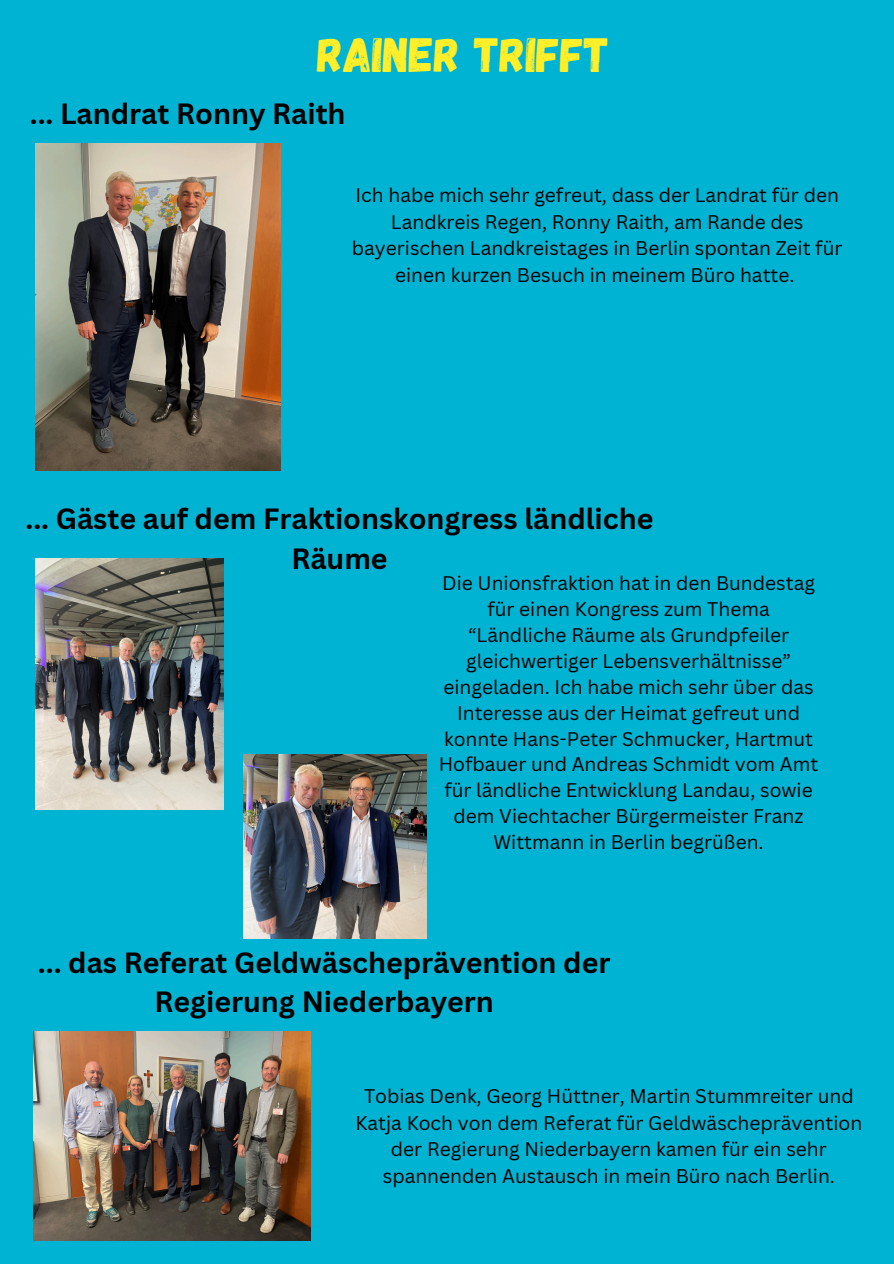
<style>
.page{position:relative;width:894px;height:1264px;background:#fff}
.page>*{position:absolute;margin:0;border:0;box-sizing:border-box;transform-origin:0 0}
.t1{font:48px "Gagalin";color:#ffef28}
.t2{font:700 28.5px/39.3px "Canva Sans";color:#000;text-align:center}
.t3{font:19.2px/25.8px "Canva Sans";color:#000;text-align:center}
</style>
<div class="page">
<div style="left:0;top:0;width:893px;height:114px;background:#01b3d2"></div>
<div style="left:0;top:114px;width:893px;height:335px;background:#01b3d2"></div>
<div style="left:0;top:449px;width:893px;height:246px;background:#01b3d2"></div>
<div style="left:0;top:695px;width:893px;height:248px;background:#01b3d2"></div>
<div style="left:0;top:943px;width:893px;height:78px;background:#01b3d2"></div>
<div style="left:0;top:1021px;width:893px;height:242px;background:#01b3d2"></div>
<img style="left:36px;top:144px;width:244px;height:326px">
<img style="left:36px;top:558px;width:188px;height:251px">
<img style="left:244px;top:754px;width:182px;height:184px">
<img style="left:33px;top:1031px;width:277px;height:209px">
<h2 class="t1" style="left:317px;top:23px;width:293px">RAINER TRIFFT</h2>
<p class="t2" style="left:30px;top:93px;width:317px">... Landrat Ronny Raith</p>
<p class="t3" style="left:352px;top:182px;width:492px;line-height:26.4px">Ich habe mich sehr gefreut, dass der Landrat für den Landkreis Regen, Ronny Raith, am Rande des bayerischen Landkreistages in Berlin spontan Zeit für einen kurzen Besuch in meinem Büro hatte.</p>
<p class="t2" style="left:26px;top:498px;width:629px">... Gäste auf dem Fraktionskongress ländliche<br>Räume</p>
<p class="t3" style="left:438px;top:570px;width:381px">Die Unionsfraktion hat in den Bundestag für einen Kongress zum Thema “Ländliche Räume als Grundpfeiler gleichwertiger Lebensverhältnisse” eingeladen. Ich habe mich sehr über das Interesse aus der Heimat gefreut und konnte Hans-Peter Schmucker, Hartmut Hofbauer und Andreas Schmidt vom Amt für ländliche Entwicklung Landau, sowie dem Viechtacher Bürgermeister Franz Wittmann in Berlin begrüßen.</p>
<h2 class="t2" style="left:38px;top:942px;width:574px">... das Referat Geldwäscheprävention der<br>Regierung Niederbayern</h2>
<p class="t3" style="left:355px;top:1082px;width:508px;line-height:26.4px">Tobias Denk, Georg Hüttner, Martin Stummreiter und Katja Koch von dem Referat für Geldwäscheprävention der Regierung Niederbayern kamen für ein sehr spannenden Austausch in mein Büro nach Berlin.</p>
</div>
